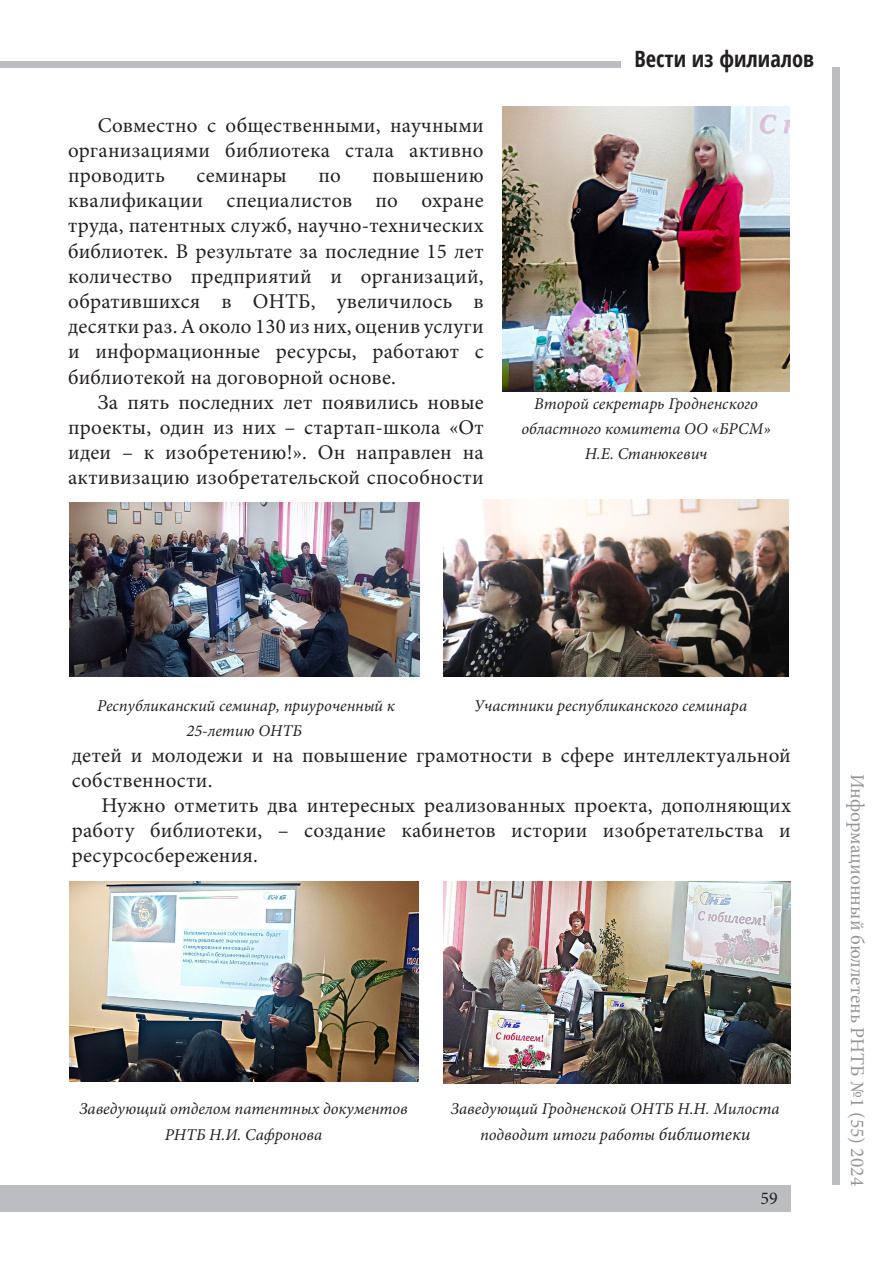
<style>
.page{position:relative;width:893px;height:1263px;background:#fff}
.page>*{position:absolute;margin:0;border:0;box-sizing:border-box;transform-origin:0 0}
.t1{font:700 condensed 22.5px "Open Sans";color:#231f20}
.Paragraph_Style_1{font:21px/25.2px "Minion Pro";letter-spacing:.01em;color:#231f20;text-align:justify}
.t2{font:19.5px "Minion Pro";color:#939598}
.t3{font:18px "Minion Pro";color:#231f20}
.Paragraph_Style_1-2{font:italic 16.5px/25.2px "Minion Pro";color:#231f20;text-align:center}
.s1{font-size:18px}
</style>
<div class="page">
<div style="left:0;top:1185px;width:791px;height:26px;background:#bcbdc0"></div>
<div style="left:832px;top:68px;width:7px;height:1117px;background:#bcbdc0"></div>
<div style="left:0;top:61px;width:621px;height:7px;background:#bcbdc0"></div>
<img style="left:503px;top:106px;width:286px;height:286px">
<img style="left:69px;top:502px;width:350px;height:174px">
<img style="left:69px;top:882px;width:349px;height:199px">
<img style="left:443px;top:882px;width:348px;height:201px">
<img style="left:443px;top:500px;width:345px;height:176px">
<p class="Paragraph_Style_1" style="left:68px;top:112px;width:417px;text-indent:30px">Совместно с общественными, научными организациями библиотека стала активно проводить</p>
<p class="Paragraph_Style_1" style="left:197px;top:163px;width:92px">семинары</p>
<p class="Paragraph_Style_1" style="left:318px;top:163px;width:24px">по</p>
<p class="Paragraph_Style_1" style="left:68px;top:163px;width:417px;text-indent:304px">повышению квалификации специалистов по охране труда, патентных служб, научно-технических библиотек. В результате за последние 15 лет количество предприятий и организаций, обратившихся в ОНТБ, увеличилось в десятки раз. А около 130 из них, оценив услуги и информационные ресурсы, работают с библиотекой на договорной основе.</p>
<p class="Paragraph_Style_1" style="left:68px;top:389px;width:417px;text-indent:30px">За пять последних лет появились новые проекты, один из них – стартап-школа «От идеи – к изобретению!». Он направлен на активизацию изобретательской способности</p>
<p class="t1" style="left:634px;top:46px;width:181px">Вести из филиалов</p>
<p class="Paragraph_Style_1-2" style="left:521px;top:391px;width:251px">Второй секретарь Гродненского областного комитета ОО «БРСМ»</p>
<p class="Paragraph_Style_1-2" style="left:585px;top:441px;width:124px">Н.Е. Станюкевич</p>
<p class="Paragraph_Style_1-2" style="left:97px;top:693px;width:299px">Республиканский семинар, приуроченный к<br>25-летию ОНТБ</p>
<p class="Paragraph_Style_1-2" style="left:474px;top:693px;width:274px">Участники республиканского семинара</p>
<p class="Paragraph_Style_1" style="left:72px;top:742px;width:721px">детей и молодежи и на повышение грамотности в сфере интеллектуальной собственности.</p>
<p class="Paragraph_Style_1" style="left:72px;top:793px;width:721px;text-indent:30px">Нужно отметить два интересных реализованных проекта, дополняющих работу библиотеки, – создание кабинетов истории изобретательства и ресурсосбережения.</p>
<p class="Paragraph_Style_1-2" style="left:79px;top:1096px;width:330px">Заведующий отделом патентных документов<br>РНТБ Н.И. Сафронова</p>
<p class="Paragraph_Style_1-2" style="left:451px;top:1096px;width:330px">Заведующий Гродненской ОНТБ Н.Н. Милоста подводит итоги работы <span class="s1">библиотеки</span></p>
<p class="t3" style="left:760px;top:1186px;width:19px">59</p>
<p class="t2" style="left:870px;top:773px;width:414px;rotate:90deg">Информационный бюллетень РНТБ №1 (55) 2024</p>
</div>
